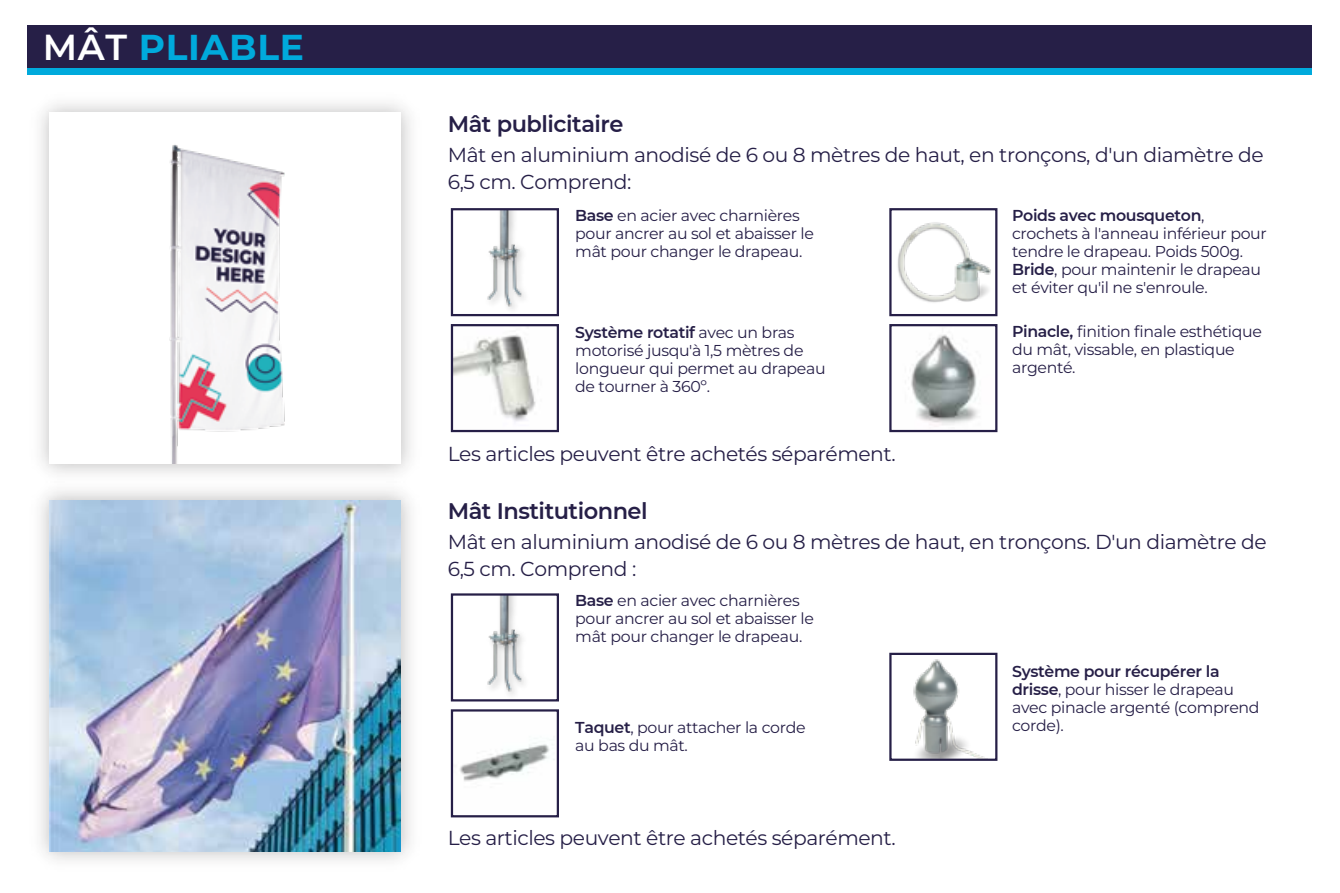
<style>
.page{position:relative;width:1340px;height:893px;background:#fff}
.page>*{position:absolute;margin:0;border:0;box-sizing:border-box;transform-origin:0 0}
.t1{font:700 36px "Montserrat";letter-spacing:.02em;color:#00aadc}
.t2{font:600 22.5px "Montserrat";letter-spacing:-.02em;color:#261f47}
.t3{font:20.25px/27px "Montserrat";letter-spacing:-.02em;color:#261f47}
.t4{font:15.75px/18px "Montserrat";letter-spacing:-.02em;color:#261f47}
.s1{font-weight:600;color:#fff}
.s2{font-weight:600}
</style>
<div class="page">
<img style="left:913px;top:659px;width:71px;height:99px">
<div style="left:28px;top:26px;width:1284px;height:42px;background:#261f47"></div>
<div style="left:28px;top:68px;width:1284px;height:7px;background:#00aadc"></div>
<img style="left:40px;top:473px;width:371px;height:388px">
<img style="left:169px;top:144px;width:116px;height:319px">
<img style="left:50px;top:500px;width:351px;height:351px">
<img style="left:460px;top:743px;width:95px;height:39px">
<img style="left:454px;top:334px;width:82px;height:88px">
<img style="left:487px;top:211px;width:37px;height:98px">
<div style="left:451px;top:208px;width:108px;height:108px;border:2px solid #261f47"></div>
<div style="left:451px;top:324px;width:108px;height:108px;border:2px solid #261f47"></div>
<div style="left:889px;top:208px;width:108px;height:108px;border:2px solid #261f47"></div>
<img style="left:911px;top:334px;width:67px;height:91px">
<div style="left:889px;top:324px;width:108px;height:108px;border:2px solid #261f47"></div>
<img style="left:897px;top:222px;width:94px;height:81px">
<img style="left:487px;top:596px;width:37px;height:99px">
<div style="left:451px;top:593px;width:108px;height:108px;border:2px solid #261f47"></div>
<div style="left:451px;top:709px;width:108px;height:108px;border:2px solid #261f47"></div>
<div style="left:889px;top:653px;width:108px;height:108px;border:2px solid #261f47"></div>
<h1 class="t1" style="left:43px;top:21px;width:263px"><span class="s1">MÂT</span> PLIABLE</h1>
<h2 class="t2" style="left:448px;top:108px;width:177px">Mât publicitaire</h2>
<p class="t3" style="left:448px;top:140px;width:817px">Mât en aluminium anodisé de 6 ou 8 mètres de haut, en tronçons, d'un diamètre de<br>6,5 cm. Comprend:</p>
<p class="t4" style="left:575px;top:206px;width:240px"><span class="s2">Base</span> en acier avec charnières pour ancrer au sol et abaisser le mât pour changer le drapeau.</p>
<p class="t4" style="left:575px;top:323px;width:252px"><span class="s2">Système rotatif</span> avec un bras motorisé jusqu'à 1,5 mètres de longueur qui permet au drapeau de tourner à 360º.</p>
<p class="t3" style="left:448px;top:439px;width:449px">Les articles peuvent être achetés séparément.</p>
<h2 class="t2" style="left:448px;top:495px;width:201px">Mât Institutionnel</h2>
<p class="t4" style="left:1012px;top:206px;width:256px"><span class="s2">Poids avec mousqueton</span>, crochets à l'anneau inférieur pour tendre le drapeau. Poids 500g.<br><span class="s2">Bride</span>, pour maintenir le drapeau et éviter qu'il ne s'enroule.</p>
<p class="t4" style="left:1012px;top:322px;width:251px"><span class="s2">Pinacle,</span> finition finale esthétique du mât, vissable, en plastique argenté.</p>
<p class="t3" style="left:448px;top:527px;width:820px">Mât en aluminium anodisé de 6 ou 8 mètres de haut, en tronçons. D'un diamètre de<br>6,5 cm. Comprend :</p>
<p class="t4" style="left:575px;top:591px;width:240px"><span class="s2">Base</span> en acier avec charnières pour ancrer au sol et abaisser le mât pour changer le drapeau.</p>
<p class="t4" style="left:575px;top:717px;width:232px"><span class="s2">Taquet</span>, pour attacher la corde au bas du mât.</p>
<p class="t3" style="left:448px;top:823px;width:449px">Les articles peuvent être achetés séparément.</p>
<p class="t4" style="left:1012px;top:662px;width:249px"><span class="s2">Système pour récupérer la drisse</span>, pour hisser le drapeau avec pinacle argenté (comprend corde).</p>
</div>
